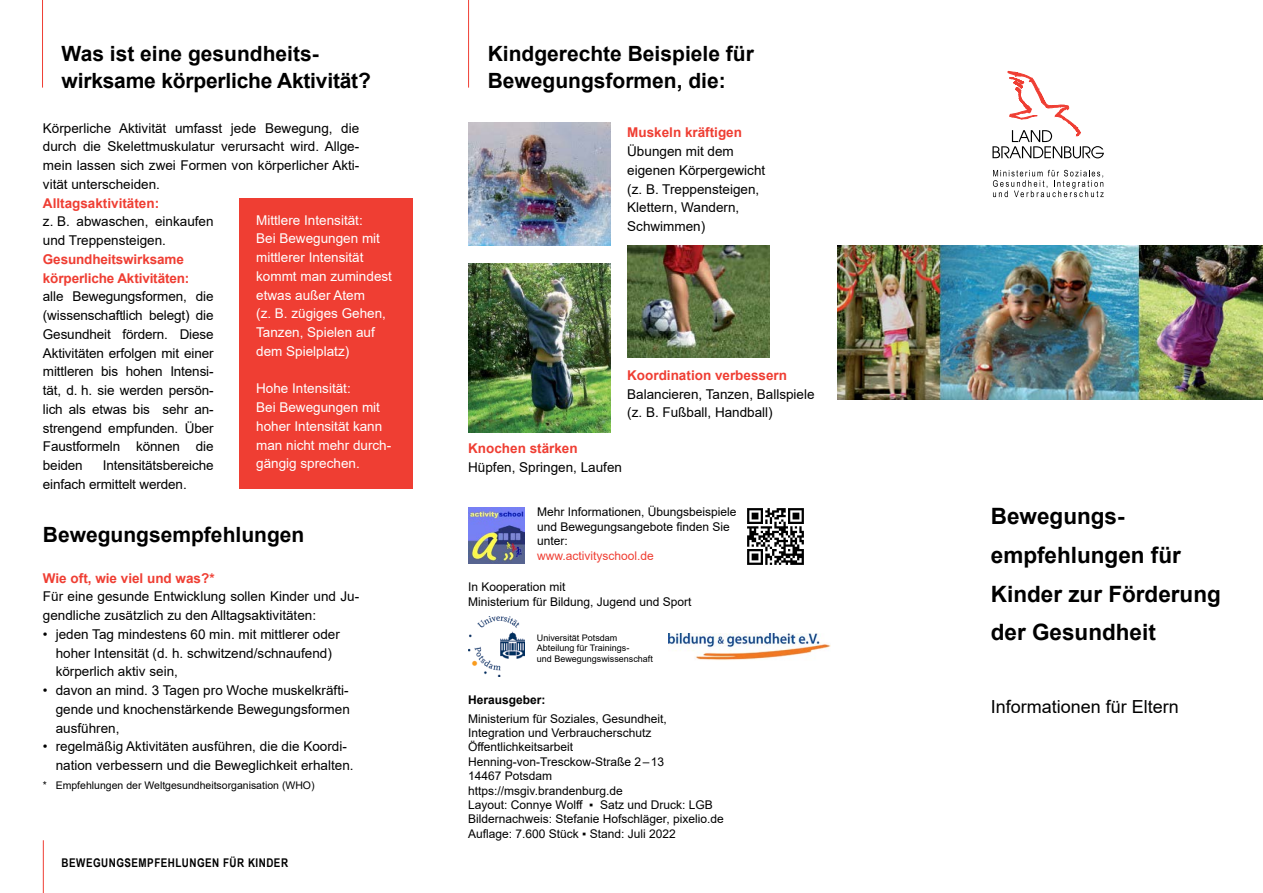
<style>
.page{position:relative;width:1263px;height:893px;background:#fff}
.page>*{position:absolute;margin:0;border:0;box-sizing:border-box;transform-origin:0 0}
.t1{font:700 22.5px/38.7px "Arial";color:#000}
.t2{font:700 21px/27px "Arial";color:#000}
.t3{font:18px "Arial";color:#000}
.t4{font:13.5px/18.8px "Arial";color:#000}
.t5{font:13.5px/18.8px "Arial";color:#fff}
.t6{font:700 13.5px/18.8px "Arial";color:#ef3e33}
.t7{font:12px/14.4px "Arial";color:#000}
.t8{font:700 12px "Arial Narrow";letter-spacing:.04em;color:#000}
.t9{font:12px "Arial";color:#ef3e33}
.t10{font:700 12px "Arial";color:#000}
.t11{font:10.5px "Arial";color:#000}
.t12{font:9px/10.8px "Arial";color:#000}
</style>
<div class="page">
<hr style="left:43px;top:840px;width:1px;height:53px;background:#ef3e33">
<hr style="left:42px;top:0;width:1px;height:88px;background:#ef3e33">
<hr style="left:468px;top:0;width:1px;height:88px;background:#ef3e33">
<div style="left:239px;top:198px;width:173px;height:291px;background:#ef3e33"></div>
<img style="left:468px;top:122px;width:143px;height:123px">
<img style="left:627px;top:245px;width:143px;height:113px">
<img style="left:468px;top:264px;width:142px;height:169px">
<img style="left:468px;top:508px;width:56px;height:56px">
<img style="left:747px;top:508px;width:57px;height:57px">
<img style="left:468px;top:617px;width:56px;height:59px">
<img style="left:668px;top:634px;width:162px;height:26px">
<img style="left:838px;top:245px;width:425px;height:155px">
<svg style="left:993px;top:170px;width:111px;height:27px"></svg>
<svg style="left:992px;top:71px;width:112px;height:87px"></svg>
<h2 class="t2" style="left:62px;top:40px;width:311px">Was ist eine gesundheits&shy;wirksame körperliche Aktivität?</h2>
<p class="t4" style="left:43px;top:118px;width:318px;text-align:justify">Körperliche Aktivität umfasst jede Bewegung, die durch die Skelettmuskulatur verursacht wird. Allge&shy;mein lassen sich zwei Formen von körperlicher Akti&shy;vität unterscheiden.</p>
<p class="t6" style="left:43px;top:194px;width:118px">Alltagsaktivitäten:</p>
<p class="t4" style="left:43px;top:212px;width:172px">z. B. abwaschen, einkaufen und Treppensteigen.</p>
<p class="t6" style="left:43px;top:250px;width:148px">Gesundheitswirksame körperliche Aktivitäten:</p>
<p class="t4" style="left:43px;top:287px;width:172px;text-align:justify">alle Bewegungsformen, die (wissenschaftlich belegt) die Gesundheit fördern. Diese Aktivitäten erfolgen mit einer mittleren bis hohen Intensi&shy;tät, d. h. sie werden persön&shy;lich als etwas bis sehr an&shy;strengend empfunden. Über Faustformeln können die beiden</p>
<p class="t5" style="left:256px;top:210px;width:137px">Mittlere Intensität:<br>Bei Bewegungen mit mittlerer Intensität kommt man zumindest etwas außer Atem<br>(z. B. zügiges Gehen,<br>Tanzen, Spielen auf dem Spielplatz)</p>
<p class="t5" style="left:256px;top:379px;width:137px">Hohe Intensität:<br>Bei Bewegungen mit hoher Intensität kann man nicht mehr durch&shy;gängig sprechen.</p>
<p class="t4" style="left:43px;top:456px;width:172px;text-indent:60px">Intensitätsbereiche einfach ermittelt werden.</p>
<h2 class="t2" style="left:43px;top:521px;width:263px">Bewegungsempfehlungen</h2>
<p class="t6" style="left:43px;top:569px;width:173px">Wie oft, wie viel und was?*</p>
<p class="t4" style="left:43px;top:587px;width:318px">Für eine gesunde Entwicklung sollen Kinder und Ju&shy;gendliche zusätzlich zu den Alltagsaktivitäten:</p>
<p class="t4" style="left:56px;top:625px;width:286px;text-indent:-13px">• jeden Tag mindestens 60 min. mit mittlerer oder hoher Intensität (d. h. schwitzend/schnaufend) körperlich aktiv sein,</p>
<p class="t4" style="left:56px;top:681px;width:296px;text-align:justify;text-indent:-13px">• davon an mind. 3 Tagen pro Woche muskelkräfti&shy;gende und knochenstärkende Bewegungsformen ausführen,</p>
<p class="t4" style="left:56px;top:737px;width:299px;text-indent:-13px">• regelmäßig Aktivitäten ausführen, die die Koordi&shy;nation verbessern und die Beweglichkeit erhalten.</p>
<p class="t11" style="left:43px;top:778px;width:273px">* Empfehlungen der Weltgesundheitsorganisation (WHO)</p>
<p class="t8" style="left:62px;top:853px;width:228px">BEWEGUNGSEMPFEHLUNGEN FÜR KINDER</p>
<h2 class="t2" style="left:488px;top:40px;width:268px">Kindgerechte Beispiele für<br>Bewegungsformen, die:</h2>
<p class="t6" style="left:627px;top:123px;width:116px">Muskeln kräftigen</p>
<p class="t4" style="left:627px;top:142px;width:140px">Übungen mit dem eigenen Körpergewicht (z. B. Treppensteigen,<br>Klettern, Wandern,<br>Schwimmen)</p>
<p class="t6" style="left:627px;top:366px;width:161px">Koordination verbessern</p>
<p class="t4" style="left:627px;top:384px;width:189px">Balancieren, Tanzen, Ballspiele (z. B. Fußball, Handball)</p>
<p class="t6" style="left:468px;top:439px;width:111px">Knochen stärken</p>
<p class="t4" style="left:468px;top:458px;width:155px">Hüpfen, Springen, Laufen</p>
<p class="t7" style="left:537px;top:505px;width:201px">Mehr Informationen, Übungsbeispiele und Bewegungsangebote finden Sie unter:</p>
<p class="t9" style="left:537px;top:547px;width:118px">www.activityschool.de</p>
<p class="t7" style="left:468px;top:580px;width:225px">In Kooperation mit<br>Ministerium für Bildung, Jugend und Sport</p>
<p class="t12" style="left:537px;top:632px;width:118px">Universität Potsdam<br>Abteilung für Trainings-<br>und Bewegungswissenschaft</p>
<p class="t10" style="left:468px;top:691px;width:79px">Herausgeber:</p>
<p class="t7" style="left:468px;top:711px;width:257px">Ministerium für Soziales, Gesundheit, Integration und Verbraucherschutz Öffentlichkeitsarbeit Henning-von-Tresckow-Straße 2–13<br>14467 Potsdam<br>https://msgiv.brandenburg.de<br>Layout: Connye Wolff ▪ Satz und Druck: LGB Bildernachweis: Stefanie Hofschläger, pixelio.de Auflage: 7.600 Stück ▪ Stand: Juli 2022</p>
<h1 class="t1" style="left:991px;top:497px;width:232px">Bewegungs&shy;empfehlungen für<br>Kinder zur Förderung der Gesundheit</h1>
<h3 class="t3" style="left:991px;top:695px;width:190px">Informationen für Eltern</h3>
</div>
